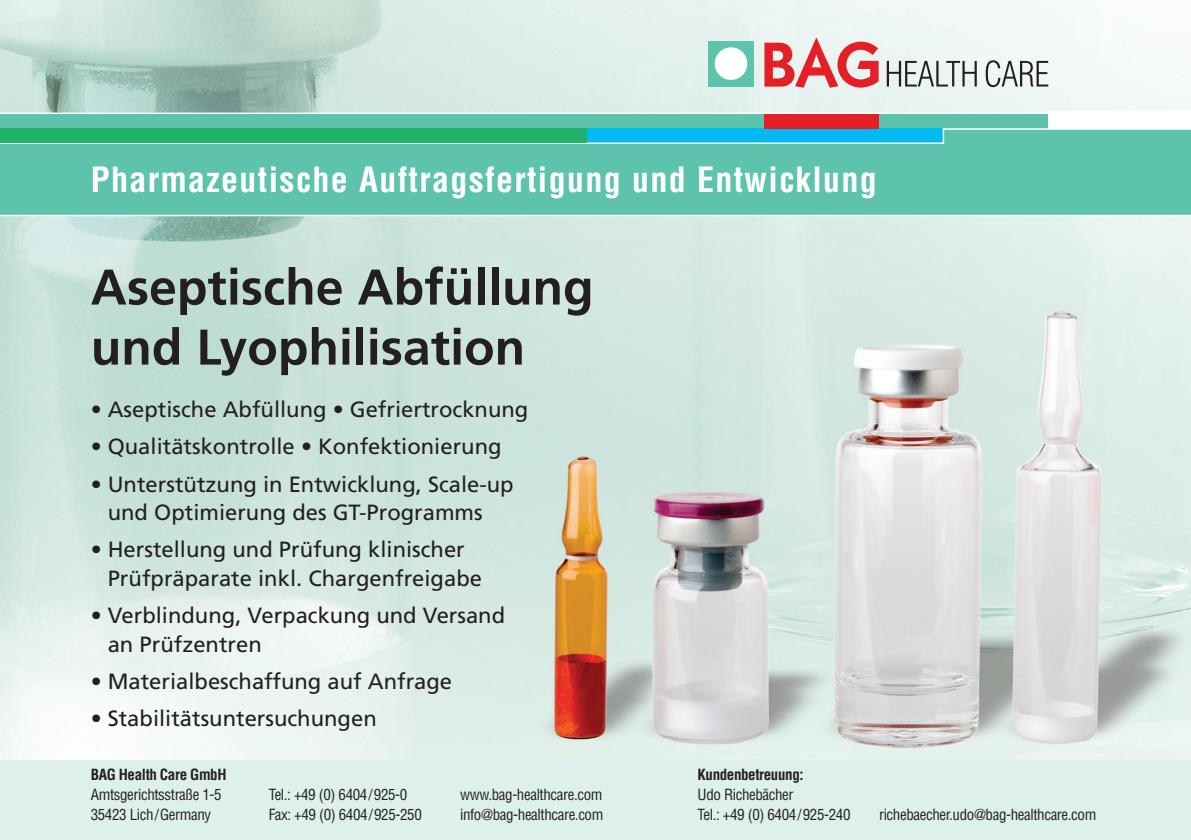
<style>
.page{position:relative;width:1191px;height:840px;background:#fff}
.page>*{position:absolute;margin:0;border:0;box-sizing:border-box;transform-origin:0 0}
.t1{font:700 50px/60px "Frutiger";color:#231f20}
.t2{font:700 condensed 34px "Helvetica LT Std";letter-spacing:.04em;color:#fff}
.t3{font:22px/28.6px "Frutiger";color:#231f20}
.t4{font:condensed 15px/20px "Helvetica LT Std";letter-spacing:-.025em;color:#231f20}
.t5{font:700 condensed 15px "Helvetica LT Std";letter-spacing:-.025em;color:#231f20}
</style>
<div class="page">
<img style="left:0;top:0;width:1191px;height:760px">
<div style="left:0;top:760px;width:1191px;height:79px;background:#ddf0eb"></div>
<div style="left:0;top:112px;width:1191px;height:105px;background:#5dc3ad"></div>
<div style="left:708px;top:41px;width:46px;height:45px;background:#5dc3ad"></div>
<div style="left:714px;top:47px;width:33px;height:33px;background:#fff;border-radius:50%"></div>
<svg style="left:764px;top:37px;width:114px;height:51px;background:#e78f90"></svg>
<svg style="left:886px;top:61px;width:90px;height:25px;background:#b4bab8"></svg>
<svg style="left:985px;top:60px;width:63px;height:27px"></svg>
<div style="left:0;top:114px;width:1048px;height:14px;background:#5dc3ad"></div>
<div style="left:586px;top:128px;width:357px;height:14px;background:#00baf1"></div>
<div style="left:764px;top:114px;width:114px;height:14px;background:#e41f25"></div>
<div style="left:1048px;top:111px;width:143px;height:17px;background:#fff"></div>
<hr style="left:943px;top:128px;width:248px;height:2px;background:#fff">
<hr style="left:0;top:142px;width:943px;height:2px;background:#fff">
<svg style="left:942px;top:128px;width:2px;height:16px"></svg>
<div style="left:0;top:128px;width:586px;height:14px;background:#1eb26a"></div>
<h2 class="t2" style="left:91px;top:159px;width:787px">Pharmazeutische Auftragsfertigung und Entwicklung</h2>
<h1 class="t1" style="left:91px;top:256px;width:504px">Aseptische Abfüllung und Lyophilisation</h1>
<p class="t3" style="left:91px;top:395px;width:439px">• Aseptische Abfüllung • Gefriertrocknung</p>
<p class="t3" style="left:91px;top:432px;width:412px">• Qualitätskontrolle • Konfektionierung</p>
<p class="t3" style="left:108px;top:469px;width:407px;text-indent:-17px">• Unterstützung in Entwicklung, Scale-up und Optimierung des GT-Programms</p>
<p class="t3" style="left:108px;top:535px;width:376px;text-indent:-17px">• Herstellung und Prüfung klinischer<br>Prüfpräparate inkl. Chargenfreigabe</p>
<p class="t3" style="left:108px;top:600px;width:399px;text-indent:-17px">• Verblindung, Verpackung und Versand an Prüfzentren</p>
<p class="t3" style="left:91px;top:666px;width:363px">• Materialbeschaffung auf Anfrage</p>
<p class="t3" style="left:91px;top:703px;width:287px">• Stabilitätsuntersuchungen</p>
<p class="t5" style="left:91px;top:764px;width:137px">BAG Health Care GmbH</p>
<p class="t4" style="left:91px;top:784px;width:132px">Amtsgerichtsstraße 1-5<br>35423 Lich/Germany</p>
<p class="t4" style="left:269px;top:784px;width:155px">Tel.: +49 (0) 6404/925-0<br>Fax: +49 (0) 6404/925-250</p>
<p class="t4" style="left:460px;top:784px;width:145px">www.bag-healthcare.com info@bag-healthcare.com</p>
<p class="t5" style="left:697px;top:764px;width:108px">Kundenbetreuung:</p>
<p class="t4" style="left:697px;top:784px;width:154px">Udo Richebächer<br>Tel.: +49 (0) 6404/925-240</p>
<p class="t4" style="left:879px;top:804px;width:219px">richebaecher.udo@bag-healthcare.com</p>
</div>
